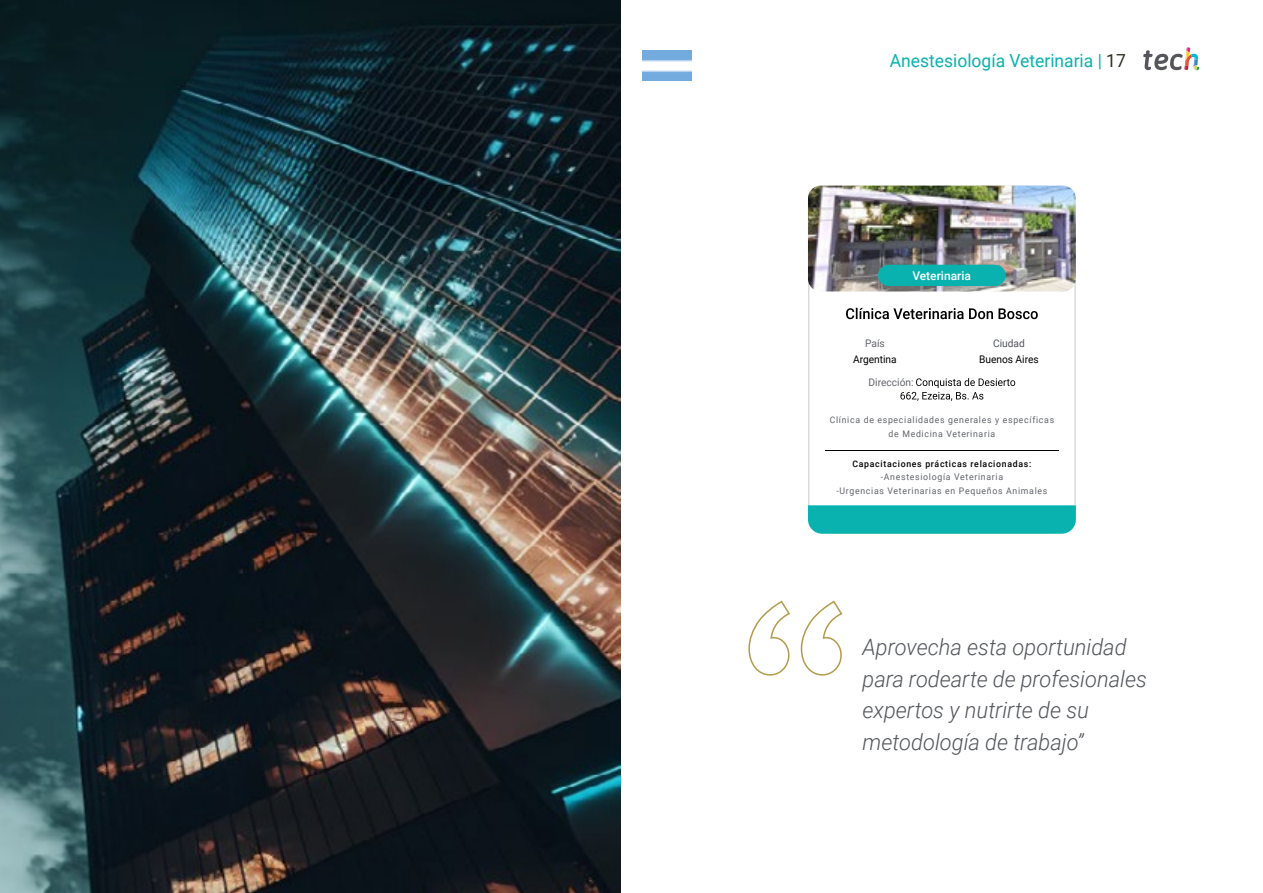
<style>
.page{position:relative;width:1263px;height:893px;background:#fff}
.page>*{position:absolute;margin:0;border:0;box-sizing:border-box;transform-origin:0 0}
.t1{font:italic 300 22.5px/31.5px "Roboto";color:#52555b}
.t2{font:18px "Roboto";color:#09b2af}
.t3{font:500 12px "Roboto";color:#fff}
.t4{font:10.5px "Roboto";color:#000}
.t5{font:10.5px "Roboto";color:#61646a}
.t6{font:10.5px "Roboto";color:#52555b}
.t7{font:9px/13.5px "Roboto";letter-spacing:.08em;color:#61646a;text-align:center}
.t8{font:500 9px "Roboto";letter-spacing:.08em;color:#000}
.s1{color:#00b2af}
.s2{color:#312e20}
</style>
<div class="page">
<img style="left:0;top:0;width:621px;height:893px">
<svg style="left:1143px;top:47px;width:56px;height:24px"></svg>
<svg style="left:808px;top:185px;width:268px;height:320px"></svg>
<img style="left:808px;top:186px;width:268px;height:105px">
<div style="left:878px;top:265px;width:128px;height:21px;background:#09b2af;border-radius:11px"></div>
<svg style="left:808px;top:505px;width:268px;height:29px;background:#10b4b1"></svg>
<hr style="left:825px;top:450px;width:234px;height:1px;background:#000">
<svg style="left:846px;top:308px;width:192px;height:11px"></svg>
<svg style="left:900px;top:378px;width:115px;height:23px"></svg>
<svg style="left:748px;top:600px;width:95px;height:76px"></svg>
<h2 class="t2" style="left:890px;top:48px;width:237px">Anestesiología Veterinaria <span class="s1">|</span> <span class="s2">17</span></h2>
<h3 class="t3" style="left:912px;top:267px;width:60px">Veterinaria</h3>
<p class="t5" style="left:865px;top:336px;width:21px">País</p>
<p class="t4" style="left:853px;top:352px;width:45px">Argentina</p>
<p class="t6" style="left:993px;top:336px;width:33px">Ciudad</p>
<p class="t4" style="left:979px;top:352px;width:61px">Buenos Aires</p>
<p class="t5" style="left:869px;top:375px;width:46px">Dirección:</p>
<p class="t7" style="left:830px;top:413px;width:226px">Clínica de especialidades generales y específicas de Medicina Veterinaria</p>
<p class="t8" style="left:852px;top:458px;width:180px">Capacitaciones prácticas relacionadas:</p>
<p class="t7" style="left:836px;top:470px;width:212px">-Anestesiología Veterinaria<br>-Urgencias Veterinarias en Pequeños Animales</p>
<h1 class="t1" style="left:862px;top:631px;width:286px">Aprovecha esta oportunidad para rodearte de profesionales expertos y nutrirte de su metodología de trabajo”</h1>
</div>
